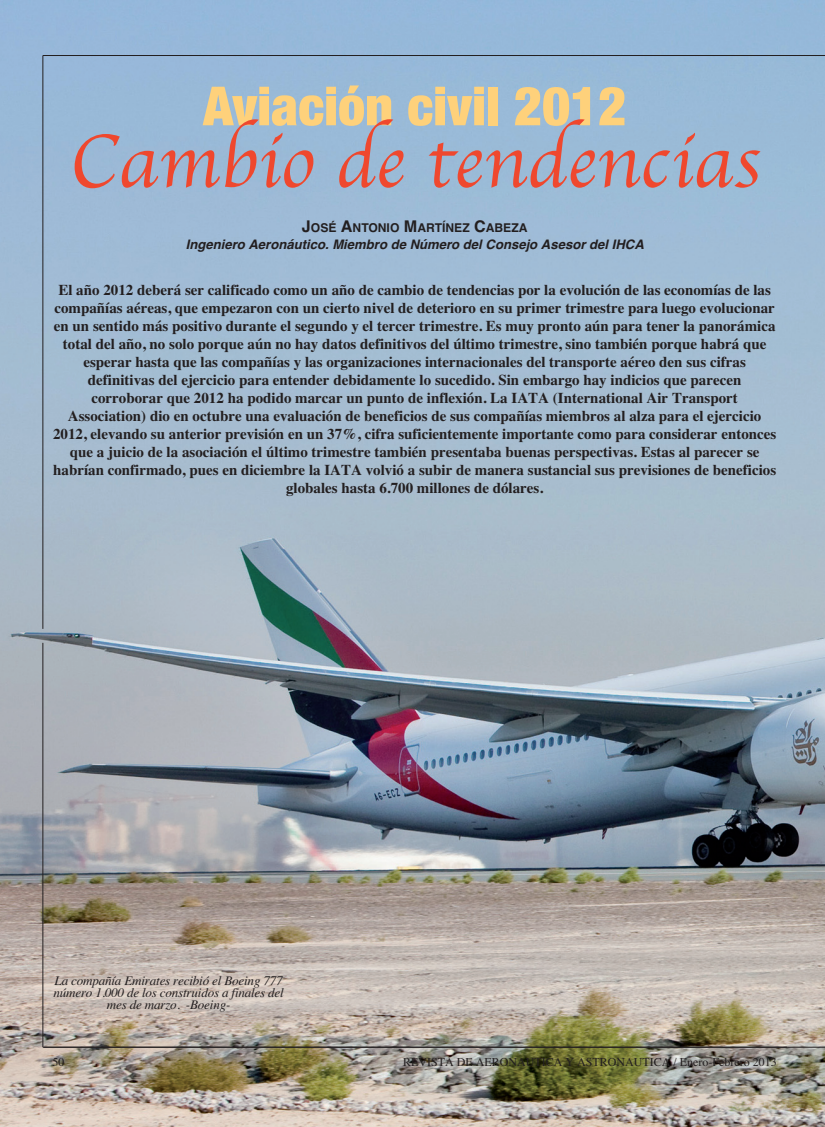
<style>
.page{position:relative;width:825px;height:1127px;background:#fff}
.page>*{position:absolute;margin:0;border:0;box-sizing:border-box;transform-origin:0 0}
.t1{font:78px "Apple Chancery";color:#ef482e}
.t2{font:900 condensed 54px "Helvetica Neue";color:#fed17b}
.t3{font:700 15px/18px "Times";color:#231f20;text-align:center}
.t4{font:italic 13.2px/12px "Times";letter-spacing:-.015em;color:#231f20;text-align:center}
.t5{font:italic 700 13.2px "Helvetica";color:#231f20}
.t6{font:700 12.15px "Helvetica";color:#231f20}
.t7{font:12px "Times";color:#231f20}
.s1{font-size:16.2px}
</style>
<div class="page">
<img style="left:0;top:0;width:825px;height:1127px">
<hr style="left:43px;top:55px;width:782px;height:1px;background:#231f20">
<hr style="left:43px;top:56px;width:1px;height:573px;background:#231f20">
<hr style="left:43px;top:643px;width:1px;height:404px;background:#231f20">
<hr style="left:43px;top:1047px;width:744px;height:1px;background:#231f20">
<hr style="left:44px;top:1047px;width:781px;height:1px;background:#231f20">
<h2 class="t2" style="left:203px;top:75px;width:425px">Aviación civil 2012</h2>
<h1 class="t1" style="left:69px;top:114px;width:693px">Cambio de tendencias</h1>
<p class="t6" style="left:302px;top:224px;width:227px"><span class="s1">J</span>OSÉ <span class="s1">A</span>NTONIO <span class="s1">M</span>ARTÍNEZ <span class="s1">C</span>ABEZA</p>
<p class="t5" style="left:186px;top:239px;width:460px">Ingeniero Aeronáutico. Miembro de Número del Consejo Asesor del IHCA</p>
<p class="t3" style="left:53px;top:282px;width:725px">El año 2012 deberá ser calificado como un año de cambio de tendencias por la evolución de las economías de las compañías aéreas, que empezaron con un cierto nivel de deterioro en su primer trimestre para luego evolucionar en un sentido más positivo durante el segundo y el tercer trimestre. Es muy pronto aún para tener la panorámica total del año, no solo porque aún no hay datos definitivos del último trimestre, sino también porque habrá que esperar hasta que las compañías y las organizaciones internacionales del transporte aéreo den sus cifras definitivas del ejercicio para entender debidamente lo sucedido. Sin embargo hay indicios que parecen corroborar que 2012 ha podido marcar un punto de inflexión. La IATA (International Air Transport Association) dio en octubre una evaluación de beneficios de sus compañías miembros al alza para el ejercicio 2012, elevando su anterior previsión en un 37%, cifra suficientemente importante como para considerar entonces que a juicio de la asociación el último trimestre también presentaba buenas perspectivas. Estas al parecer se habrían confirmado, pues en diciembre la IATA volvió a subir de manera sustancial sus previsiones de beneficios globales hasta 6.700 millones de dólares.</p>
<p class="t4" style="left:53px;top:976px;width:232px">La compañía Emirates recibió el Boeing 777 número 1.000 de los construidos a finales del mes de marzo. -Boeing-</p>
<p class="t7" style="left:53px;top:1058px;width:13px">50</p>
<p class="t7" style="left:403px;top:1058px;width:375px">REVISTA DE AERONAUTICA Y ASTRONAUTICA / Enero-Febrero 2013</p>
</div>
